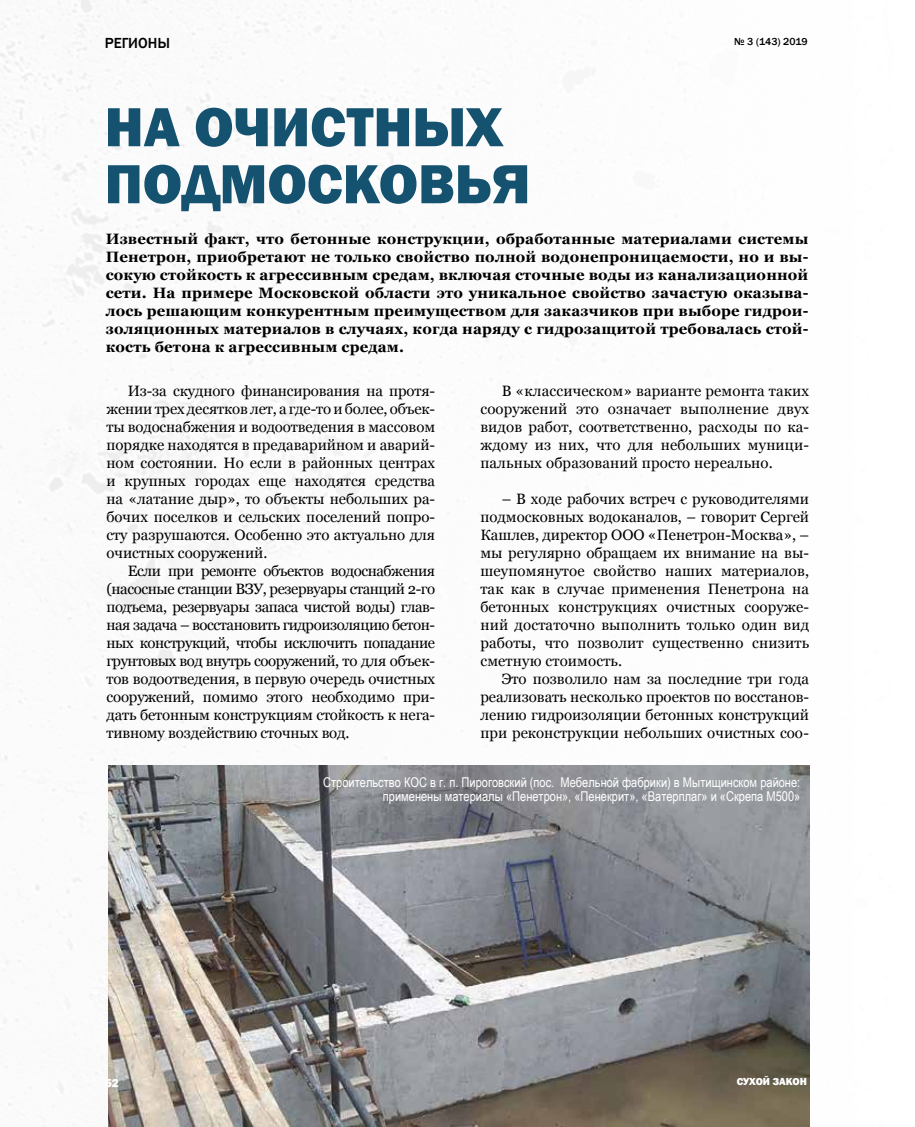
<style>
.page{position:relative;width:915px;height:1127px;background:#fff}
.page>*{position:absolute;margin:0;border:0;box-sizing:border-box;transform-origin:0 0}
.t1{font:800 57px/57px "Franklin Gothic";color:#155270}
.t2{font:15px/18px "Georgia";color:#000;text-align:justify}
.t3{font:700 15px/18px "Georgia";letter-spacing:.01em;color:#000;text-align:justify}
.t4{font:500 15px "Franklin Gothic";color:#000}
.t5{font:13.5px/13.5px "Arial Narrow";color:#fff;text-align:right}
.t6{font:800 12px "Franklin Gothic";color:#fff}
.t7{font:500 10.5px "Franklin Gothic";color:#000}
.t8{font:800 10.5px "Franklin Gothic";color:#fff}
</style>
<div class="page">
<img style="left:0;top:0;width:810px;height:1127px">
<img style="left:108px;top:765px;width:700px;height:362px">
<p class="t4" style="left:105px;top:34px;width:67px">РЕГИОНЫ</p>
<p class="t7" style="left:734px;top:35px;width:75px">№ 3 (143) 2019</p>
<h1 class="t1" style="left:105px;top:98px;width:427px">НА ОЧИСТНЫХ<br>ПОДМОСКОВЬЯ</h1>
<p class="t3" style="left:106px;top:230px;width:704px">Известный факт, что бетонные конструкции, обработанные материалами системы Пенетрон, приобретают не только свойство полной водонепроницаемости, но и вы&shy;сокую стойкость к агрессивным средам, включая сточные воды из канализационной сети. На примере Московской области это уникальное свойство зачастую оказыва&shy;лось решающим конкурентным преимуществом для заказчиков при выборе гидрои&shy;золяционных материалов в случаях, когда наряду с гидрозащитой требовалась стой&shy;кость бетона к агрессивным средам.</p>
<p class="t2" style="left:106px;top:382px;width:330px;text-indent:21px">Из-за скудного финансирования на протя&shy;жении трех десятков лет, а где-то и более, объек&shy;ты водоснабжения и водоотведения в массовом порядке находятся в предаварийном и аварий&shy;ном состоянии. Но если в районных центрах и крупных городах еще находятся средства на «латание дыр», то объекты небольших ра&shy;бочих поселков и сельских поселений попро&shy;сту разрушаются. Особенно это актуально для очистных сооружений.</p>
<p class="t2" style="left:106px;top:562px;width:330px;text-indent:21px">Если при ремонте объектов водоснабжения (насосные станции ВЗУ, резервуары станций 2-го подъема, резервуары запаса чистой воды) глав&shy;ная задача – восстановить гидроизоляцию бетон&shy;ных конструкций, чтобы исключить попадание грунтовых вод внутрь сооружений, то для объек&shy;тов водоотведения, в первую очередь очистных сооружений, помимо этого необходимо при&shy;дать бетонным конструкциям стойкость к нега&shy;тивному воздействию сточных вод.</p>
<p class="t2" style="left:480px;top:382px;width:330px;text-indent:21px">В «классическом» варианте ремонта таких сооружений это означает выполнение двух видов работ, соответственно, расходы по ка&shy;ждому из них, что для небольших муници&shy;пальных образований просто нереально.</p>
<p class="t2" style="left:480px;top:490px;width:330px;text-indent:21px">– В ходе рабочих встреч с руководителями подмосковных водоканалов, – говорит Сергей Кашлев, директор ООО «Пенетрон-Москва», – мы регулярно обращаем их внимание на вы&shy;шеупомянутое свойство наших материалов, так как в случае применения Пенетрона на бетонных конструкциях очистных сооруже&shy;ний достаточно выполнить только один вид работы, что позволит существенно снизить сметную стоимость.</p>
<p class="t2" style="left:480px;top:670px;width:330px;text-indent:21px">Это позволило нам за последние три года реализовать несколько проектов по восстанов&shy;лению гидроизоляции бетонных конструкций при реконструкции небольших очистных соо-</p>
<p class="t5" style="left:323px;top:775px;width:478px">Строительство КОС в г. п. Пироговский (пос. Мебельной фабрики) в Мытищинском районе: применены материалы «Пенетрон», «Пенекрит», «Ватерплаг» и «Скрепа М500»</p>
<p class="t6" style="left:105px;top:1075px;width:16px">52</p>
<p class="t8" style="left:736px;top:1075px;width:72px">СУХОЙ ЗАКОН</p>
</div>
